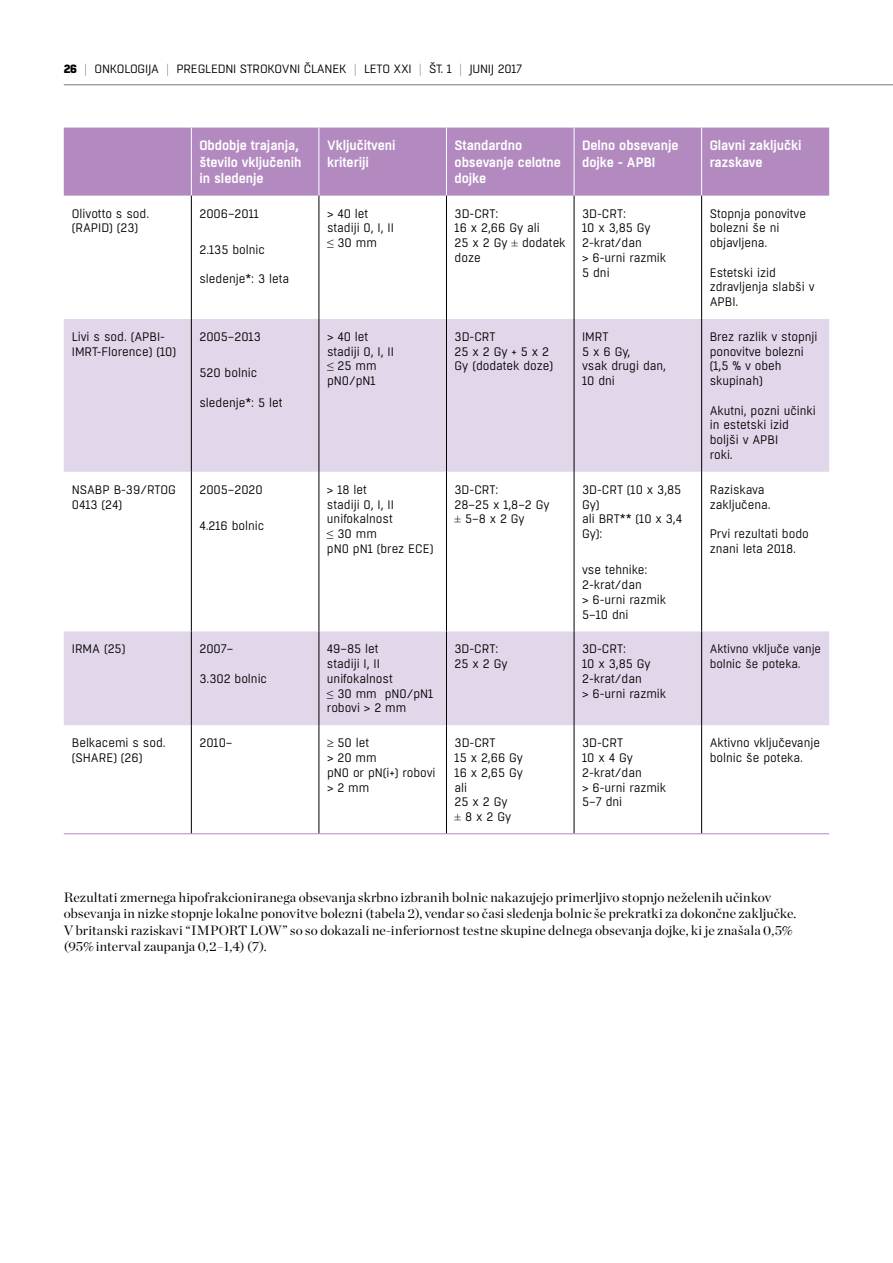
<style>
.page{position:relative;width:893px;height:1263px;background:#fff}
.page>*{position:absolute;margin:0;border:0;box-sizing:border-box;transform-origin:0 0}
.t1{font:13.5px/16.2px "Chronicle Display";letter-spacing:.005em;color:#000}
.t2{font:600 13.5px/16.2px "Boxed";letter-spacing:-.005em;color:#fff}
.t3{font:12.3px/14.7px "Boxed";letter-spacing:-.005em;color:#000}
.t4{font:12px/14.4px "Boxed";letter-spacing:-.02em;color:#000}
.s1{font-weight:800}
.s2{font-weight:100}
.s3{font-family:"Times New Roman"}
</style>
<div class="page">
<hr style="left:64px;top:84px;width:829px;height:1px;background:#77787b">
<div style="left:64px;top:128px;width:765px;height:68px;background:#b28abf"></div>
<svg style="left:64px;top:319px;width:765px;height:406px;fill:#e2d6ea"></svg>
<hr style="left:191px;top:128px;width:1px;height:68px;background:#fff">
<hr style="left:319px;top:128px;width:1px;height:68px;background:#fff">
<hr style="left:446px;top:128px;width:1px;height:68px;background:#fff">
<hr style="left:574px;top:128px;width:1px;height:68px;background:#fff">
<hr style="left:701px;top:128px;width:1px;height:68px;background:#fff">
<hr style="left:191px;top:196px;width:1px;height:123px;background:#000">
<hr style="left:319px;top:196px;width:1px;height:123px;background:#000">
<hr style="left:446px;top:196px;width:1px;height:123px;background:#000">
<hr style="left:574px;top:196px;width:1px;height:123px;background:#000">
<hr style="left:701px;top:196px;width:1px;height:123px;background:#000">
<hr style="left:191px;top:319px;width:1px;height:153px;background:#000">
<hr style="left:319px;top:319px;width:1px;height:153px;background:#000">
<hr style="left:446px;top:319px;width:1px;height:153px;background:#000">
<hr style="left:574px;top:319px;width:1px;height:153px;background:#000">
<hr style="left:701px;top:319px;width:1px;height:153px;background:#000">
<hr style="left:191px;top:472px;width:1px;height:159px;background:#000">
<hr style="left:319px;top:472px;width:1px;height:159px;background:#000">
<hr style="left:446px;top:472px;width:1px;height:159px;background:#000">
<hr style="left:574px;top:472px;width:1px;height:159px;background:#000">
<hr style="left:701px;top:472px;width:1px;height:159px;background:#000">
<hr style="left:191px;top:631px;width:1px;height:94px;background:#000">
<hr style="left:319px;top:631px;width:1px;height:94px;background:#000">
<hr style="left:446px;top:631px;width:1px;height:94px;background:#000">
<hr style="left:574px;top:631px;width:1px;height:94px;background:#000">
<hr style="left:701px;top:631px;width:1px;height:94px;background:#000">
<hr style="left:191px;top:725px;width:1px;height:108px;background:#000">
<hr style="left:319px;top:725px;width:1px;height:108px;background:#000">
<hr style="left:446px;top:725px;width:1px;height:108px;background:#000">
<hr style="left:574px;top:725px;width:1px;height:108px;background:#000">
<hr style="left:701px;top:725px;width:1px;height:108px;background:#000">
<hr style="left:64px;top:833px;width:127px;height:1px;background:#b28abf">
<hr style="left:191px;top:833px;width:128px;height:1px;background:#b28abf">
<hr style="left:319px;top:833px;width:127px;height:1px;background:#b28abf">
<hr style="left:446px;top:833px;width:128px;height:1px;background:#b28abf">
<hr style="left:574px;top:833px;width:128px;height:1px;background:#b28abf">
<hr style="left:702px;top:833px;width:127px;height:1px;background:#b28abf">
<p class="t4" style="left:64px;top:62px;width:460px"><span class="s1">26</span> <span class="s2">|</span> ONKOLOGIJA <span class="s2">|</span> PREGLEDNI STROKOVNI ČLANEK <span class="s2">|</span> LETO XXI <span class="s2">|</span> ŠT. 1 <span class="s2">|</span> JUNIJ 2017</p>
<p class="t2" style="left:199px;top:138px;width:104px">Obdobje trajanja, število vključenih in sledenje</p>
<p class="t2" style="left:327px;top:138px;width:70px">Vključitveni kriteriji</p>
<p class="t2" style="left:455px;top:138px;width:108px">Standardno obsevanje celotne dojke</p>
<p class="t2" style="left:582px;top:138px;width:98px">Delno obsevanje dojke - APBI</p>
<p class="t2" style="left:710px;top:138px;width:93px">Glavni zaključki razskave</p>
<p class="t3" style="left:72px;top:206px;width:79px">Olivotto s sod. (RAPID) (23)</p>
<p class="t3" style="left:199px;top:206px;width:61px">2006–2011</p>
<p class="t3" style="left:199px;top:243px;width:67px">2.135 bolnic</p>
<p class="t3" style="left:199px;top:272px;width:91px">sledenje*: 3 leta</p>
<p class="t3" style="left:72px;top:329px;width:106px">Livi s sod. (APBI-<br>IMRT-Florence) (10)</p>
<p class="t3" style="left:199px;top:329px;width:63px">2005–2013</p>
<p class="t3" style="left:199px;top:366px;width:59px">520 bolnic</p>
<p class="t3" style="left:199px;top:395px;width:84px">sledenje*: 5 let</p>
<p class="t3" style="left:72px;top:482px;width:106px">NSABP B-39/RTOG<br>0413 (24)</p>
<p class="t3" style="left:199px;top:482px;width:65px">2005–2020</p>
<p class="t3" style="left:199px;top:519px;width:66px">4.216 bolnic</p>
<p class="t3" style="left:72px;top:642px;width:55px">IRMA (25)</p>
<p class="t3" style="left:199px;top:642px;width:35px">2007–</p>
<p class="t3" style="left:199px;top:671px;width:69px">3.302 bolnic</p>
<p class="t3" style="left:327px;top:206px;width:68px">&gt; 40 let stadiji 0, I, II <span class="s3">≤</span> 30 mm</p>
<p class="t3" style="left:455px;top:206px;width:113px">3D-CRT:<br>16 x 2,66 Gy ali<br>25 x 2 Gy <span class="s3">±</span> dodatek doze</p>
<p class="t3" style="left:582px;top:206px;width:86px">3D-CRT:<br>10 x 3,85 Gy<br>2-krat/dan<br>&gt; 6-urni razmik<br>5 dni</p>
<p class="t3" style="left:710px;top:206px;width:98px">Stopnja ponovitve bolezni še ni objavljena.</p>
<p class="t3" style="left:710px;top:265px;width:106px">Estetski izid zdravljenja slabši v<br>APBI.</p>
<p class="t3" style="left:327px;top:329px;width:68px">&gt; 40 let stadiji 0, I, II <span class="s3">≤</span> 25 mm pN0/pN1</p>
<p class="t3" style="left:455px;top:329px;width:100px">3D-CRT<br>25 x 2 Gy + 5 x 2<br>Gy (dodatek doze)</p>
<p class="t3" style="left:582px;top:329px;width:85px">IMRT<br>5 x 6 Gy,<br>vsak drugi dan,<br>10 dni</p>
<p class="t3" style="left:710px;top:329px;width:109px">Brez razlik v stopnji ponovitve bolezni (1,5 % v obeh skupinah)</p>
<p class="t3" style="left:710px;top:403px;width:108px">Akutni, pozni učinki in estetski izid boljši v APBI<br>roki.</p>
<p class="t3" style="left:327px;top:482px;width:108px">&gt; 18 let<br>stadiji 0, I, II unifokalnost<br><span class="s3">≤</span> 30 mm<br>pN0 pN1 (brez ECE)</p>
<p class="t3" style="left:455px;top:482px;width:97px">3D-CRT:<br>28–25 x 1,8–2 Gy <span class="s3">±</span> 5–8 x 2 Gy</p>
<p class="t3" style="left:582px;top:482px;width:101px">3D-CRT (10 x 3,85<br>Gy)<br>ali BRT** (10 x 3,4<br>Gy):</p>
<p class="t3" style="left:582px;top:563px;width:86px">vse tehnike:<br>2-krat/dan<br>&gt; 6-urni razmik<br>5–10 dni</p>
<p class="t3" style="left:710px;top:482px;width:63px">Raziskava zaključena.</p>
<p class="t3" style="left:710px;top:527px;width:101px">Prvi rezultati bodo znani leta 2018.</p>
<p class="t3" style="left:327px;top:642px;width:108px">49–85 let<br>stadiji I, II unifokalnost<br><span class="s3">≤</span> 30 mm pN0/pN1 robovi &gt; 2 mm</p>
<p class="t3" style="left:455px;top:642px;width:55px">3D-CRT:<br>25 x 2 Gy</p>
<p class="t3" style="left:582px;top:642px;width:86px">3D-CRT:<br>10 x 3,85 Gy<br>2-krat/dan<br>&gt; 6-urni razmik</p>
<p class="t4" style="left:710px;top:642px;width:113px">Aktivno vključe vanje bolnic še poteka.</p>
<p class="t3" style="left:72px;top:736px;width:95px">Belkacemi s sod. (SHARE) (26)</p>
<p class="t3" style="left:199px;top:736px;width:35px">2010–</p>
<p class="t3" style="left:327px;top:736px;width:110px">≥ 50 let<br>&gt; 20 mm<br>pN0 or pN(i+) robovi &gt; 2 mm</p>
<p class="t3" style="left:455px;top:736px;width:70px">3D-CRT<br>15 x 2,66 Gy<br>16 x 2,65 Gy ali<br>25 x 2 Gy<br><span class="s3">±</span> 8 x 2 Gy</p>
<p class="t3" style="left:582px;top:736px;width:86px">3D-CRT<br>10 x 4 Gy<br>2-krat/dan<br>&gt; 6-urni razmik<br>5–7 dni</p>
<p class="t3" style="left:710px;top:736px;width:112px">Aktivno vključevanje bolnic še poteka.</p>
<p class="t1" style="left:64px;top:889px;width:734px">Rezultati zmernega hipofrakcioniranega obsevanja skrbno izbranih bolnic nakazujejo primerljivo stopnjo neželenih učinkov obsevanja in nizke stopnje lokalne ponovitve bolezni (tabela 2), vendar so časi sledenja bolnic še prekratki za dokončne zaključke.<br>V britanski raziskavi “IMPORT LOW” so so dokazali ne-inferiornost testne skupine delnega obsevanja dojke, ki je znašala 0,5% (95%interval zaupanja 0,2–1,4) (7).</p>
</div>
